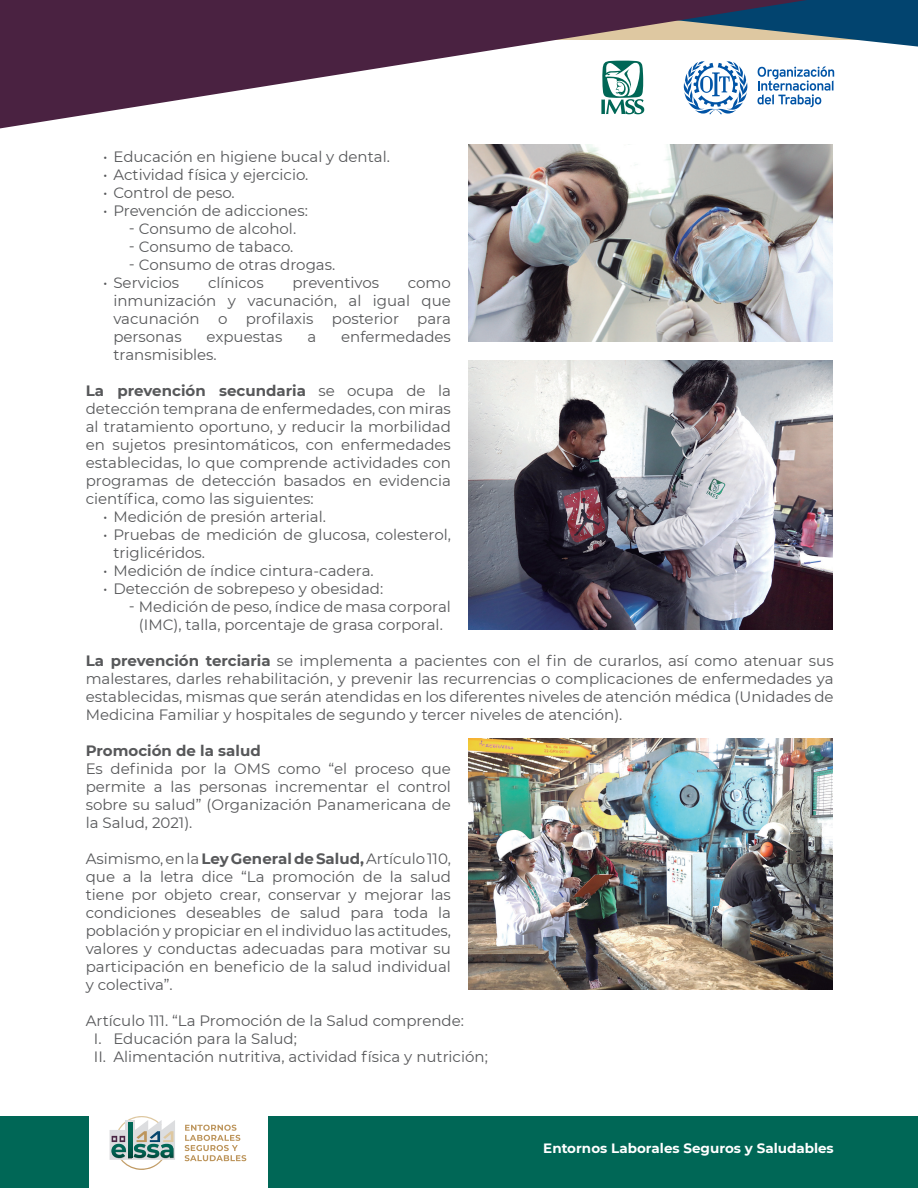
<style>
.page{position:relative;width:918px;height:1188px;background:#fff}
.page>*{position:absolute;margin:0;border:0;box-sizing:border-box;transform-origin:0 0}
.t1{font:15px/18px "Montserrat";color:#57585a;text-align:justify}
.t2{font:700 15px "Montserrat";color:#57585a}
.t3{font:700 13.5px "Montserrat";color:#fff}
.s1{font-weight:700}
</style>
<div class="page">
<div style="left:268px;top:1116px;width:650px;height:72px;background:#006756"></div>
<div style="left:0;top:1116px;width:88px;height:72px;background:#006756"></div>
<svg style="left:0;top:0;width:918px;height:129px"></svg>
<svg style="left:185px;top:1125px;width:61px;height:36px"></svg>
<svg style="left:110px;top:1116px;width:65px;height:54px"></svg>
<img style="left:468px;top:144px;width:365px;height:198px">
<img style="left:468px;top:360px;width:365px;height:270px">
<img style="left:468px;top:738px;width:365px;height:252px">
<p class="t1" style="left:103px;top:147px;width:288px">• Educación en higiene bucal y dental.</p>
<p class="t1" style="left:103px;top:165px;width:207px">• Actividad física y ejercicio.</p>
<p class="t1" style="left:103px;top:183px;width:133px">• Control de peso.</p>
<p class="t1" style="left:129px;top:201px;width:208px;text-align:left;text-indent:-26px">• Prevención de adicciones:<br>ٳ Consumo de alcohol.<br>ٳ Consumo de tabaco.<br>ٳ Consumo de otras drogas.</p>
<p class="t1" style="left:103px;top:273px;width:78px">• Servicios</p>
<p class="t1" style="left:208px;top:273px;width:57px">clínicos</p>
<p class="t1" style="left:292px;top:273px;width:88px">preventivos</p>
<p class="t1" style="left:113px;top:273px;width:339px;text-indent:295px">como inmunización y vacunación, al igual que vacunación o profilaxis posterior para personas</p>
<p class="t1" style="left:207px;top:327px;width:77px">expuestas</p>
<p class="t1" style="left:307px;top:327px;width:10px">a</p>
<p class="t1" style="left:341px;top:327px;width:111px">enfermedades</p>
<p class="t1" style="left:113px;top:345px;width:105px">transmisibles.</p>
<p class="t1" style="left:86px;top:381px;width:367px"><span class="s1">La prevención secundaria</span> se ocupa de la detección temprana de enfermedades, con miras al tratamiento oportuno, y reducir la morbilidad en sujetos presintomáticos, con enfermedades establecidas, lo que comprende actividades con programas de detección basados en evidencia científica, como las siguientes:</p>
<p class="t1" style="left:103px;top:507px;width:224px">• Medición de presión arterial.</p>
<p class="t1" style="left:113px;top:525px;width:339px;text-indent:-10px">• Pruebas de medición de glucosa, colesterol, triglicéridos.</p>
<p class="t1" style="left:103px;top:561px;width:272px">• Medición de índice cintura-cadera.</p>
<p class="t1" style="left:103px;top:579px;width:282px">• Detección de sobrepeso y obesidad:</p>
<p class="t1" style="left:129px;top:597px;width:324px">ٳ Medición de peso, índice de masa corporal</p>
<p class="t1" style="left:139px;top:615px;width:305px">(IMC), talla, porcentaje de grasa corporal.</p>
<p class="t1" style="left:86px;top:651px;width:749px"><span class="s1">La prevención terciaria</span> se implementa a pacientes con el fin de curarlos, así como atenuar sus malestares, darles rehabilitación, y prevenir las recurrencias o complicaciones de enfermedades ya establecidas, mismas que serán atendidas en los diferentes niveles de atención médica (Unidades de Medicina Familiar y hospitales de segundo y tercer niveles de atención).</p>
<p class="t2" style="left:86px;top:740px;width:176px">Promoción de la salud</p>
<p class="t1" style="left:86px;top:759px;width:367px">Es definida por la OMS como “el proceso que permite a las personas incrementar el control sobre su salud” (Organización Panamericana de la Salud, 2021).</p>
<p class="t1" style="left:86px;top:849px;width:367px">Asimismo, en la <span class="s1">Ley General de Salud,</span> Artículo 110, que a la letra dice “La promoción de la salud tiene por objeto crear, conservar y mejorar las condiciones deseables de salud para toda la población y propiciar en el individuo las actitudes, valores y conductas adecuadas para motivar su participación en beneficio de la salud individual y colectiva”.</p>
<p class="t1" style="left:94px;top:1011px;width:395px;text-align:left;text-indent:-8px">Artículo 111. “La Promoción de la Salud comprende:<br>I. Educación para la Salud;<br>II. Alimentación nutritiva, actividad física y nutrición;</p>
<p class="t3" style="left:543px;top:1138px;width:292px">Entornos Laborales Seguros y Saludables</p>
</div>
